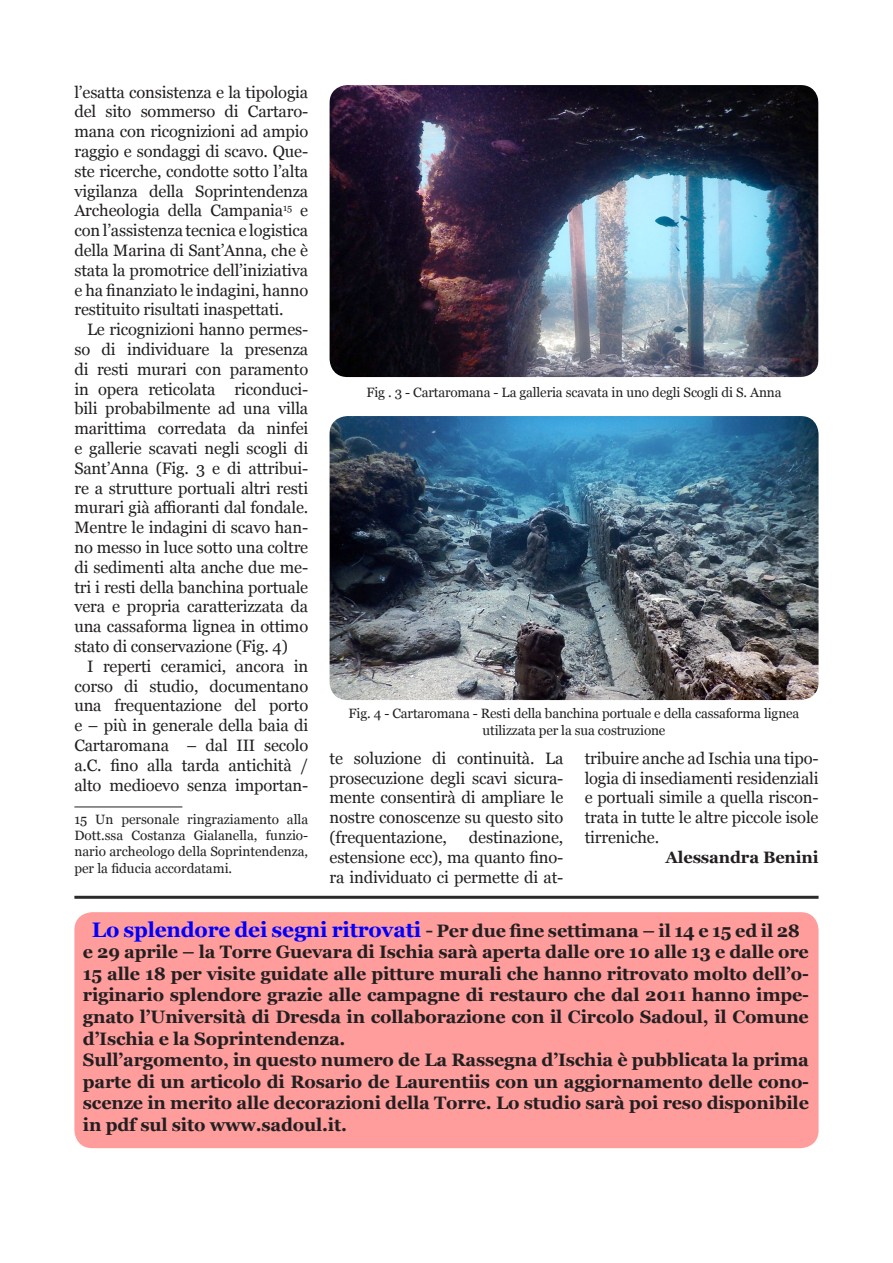
<style>
.page{position:relative;width:893px;height:1263px;background:#fff}
.page>*{position:absolute;margin:0;border:0;box-sizing:border-box;transform-origin:0 0}
.Normale{font:700 18px/21.6px "Georgia";letter-spacing:-.01em;color:#231f20}
.Normale-2{font:16.5px/19.8px "Georgia";letter-spacing:-.01em;color:#231f20;text-align:justify}
.Normale-3{font:700 16.5px "Georgia";letter-spacing:-.01em;color:#231f20}
.t1{font:13.5px/16.2px "Georgia";letter-spacing:-.01em;color:#231f20;text-align:justify}
.s1{font-size:21px;color:#00f}
.s2{font-weight:400;font-size:21px}
</style>
<div class="page">
<img style="left:330px;top:416px;width:489px;height:284px">
<img style="left:330px;top:85px;width:489px;height:292px">
<hr style="left:74px;top:806px;width:108px;height:1px;background:#231f20">
<hr style="left:74px;top:896px;width:745px;height:3px;background:#2b292a">
<div style="left:74px;top:912px;width:745px;height:236px;background:#ff9c9c;border-radius:18px"></div>
<p class="Normale-2" style="left:74px;top:81px;width:235px">l’esatta consistenza e la tipologia del sito sommerso di Cartaro&shy;mana con ricognizioni ad ampio raggio e sondaggi di scavo. Que&shy;ste ricerche, condotte sotto l’alta vigilanza della Soprintendenza Archeologia della Campania<sup>15</sup> e con l’assistenza tecnica e logistica della Marina di Sant’Anna, che è stata la promotrice dell’iniziativa e ha finanziato le indagini, hanno restituito risultati inaspettati.</p>
<p class="Normale-2" style="left:74px;top:319px;width:235px;text-indent:13px">Le ricognizioni hanno permes&shy;so di individuare la presenza di resti murari con paramento in opera reticolata riconduci&shy;bili probabilmente ad una villa marittima corredata da ninfei e gallerie scavati negli scogli di Sant’Anna (Fig. 3 e di attribui&shy;re a strutture portuali altri resti murari già affioranti dal fondale.<br>Mentre le indagini di scavo han&shy;no messo in luce sotto una coltre di sedimenti alta anche due me&shy;tri i resti della banchina portuale vera e propria caratterizzata da una cassaforma lignea in ottimo stato di conservazione (Fig. 4)</p>
<p class="Normale-2" style="left:74px;top:655px;width:235px;text-indent:13px">I reperti ceramici, ancora in corso di studio, documentano una frequentazione del porto e – più in generale della baia di Cartaromana – dal III secolo a.C. fino alla tarda antichità / alto medioevo senza importan-</p>
<p class="t1" style="left:74px;top:811px;width:235px">15 Un personale ringraziamento alla Dott.ssa Costanza Gialanella, funzio&shy;nario archeologo della Soprintendenza, per la fiducia accordatami.</p>
<p class="t1" style="left:366px;top:384px;width:417px">Fig . 3 - Cartaromana - La galleria scavata in uno degli Scogli di S. Anna</p>
<p class="t1" style="left:349px;top:705px;width:452px">Fig. 4 - Cartaromana - Resti della banchina portuale e della cassaforma lignea</p>
<p class="t1" style="left:483px;top:721px;width:184px">utilizzata per la sua costruzione</p>
<p class="Normale-2" style="left:330px;top:747px;width:235px">te soluzione di continuità. La prosecuzione degli scavi sicura&shy;mente consentirà di ampliare le nostre conoscenze su questo sito (frequentazione,</p>
<p class="Normale-2" style="left:330px;top:827px;width:235px;text-indent:139px">destinazione, estensione ecc), ma quanto fino&shy;ra individuato ci permette di at-</p>
<p class="Normale-2" style="left:585px;top:747px;width:235px">tribuire anche ad Ischia una tipo&shy;logia di insediamenti residenziali e portuali simile a quella riscon&shy;trata in tutte le altre piccole isole tirreniche.</p>
<p class="Normale-3" style="left:665px;top:845px;width:155px">Alessandra Benini</p>
<p class="Normale" style="left:83px;top:918px;width:728px;text-indent:9px"><span class="s1">Lo splendore dei segni ritrovati</span> <span class="s2">-</span> Per due fine settimana – il 14 e 15 ed il 28 e 29 aprile – la Torre Guevara di Ischia sarà aperta dalle ore 10 alle 13 e dalle ore 15 alle 18 per visite guidate alle pitture murali che hanno ritrovato molto dell’o&shy;riginario splendore grazie alle campagne di restauro che dal 2011 hanno impe&shy;gnato l’Università di Dresda in collaborazione con il Circolo Sadoul, il Comune d’Ischia e la Soprintendenza.</p>
<p class="Normale" style="left:83px;top:1048px;width:728px;text-align:justify">Sull’argomento, in questo numero de La Rassegna d’Ischia è pubblicata la prima parte di un articolo di Rosario de Laurentiis con un aggiornamento delle cono&shy;scenze in merito alle decorazioni della Torre. Lo studio sarà poi reso disponibile in pdf sul sito www.sadoul.it.</p>
</div>
